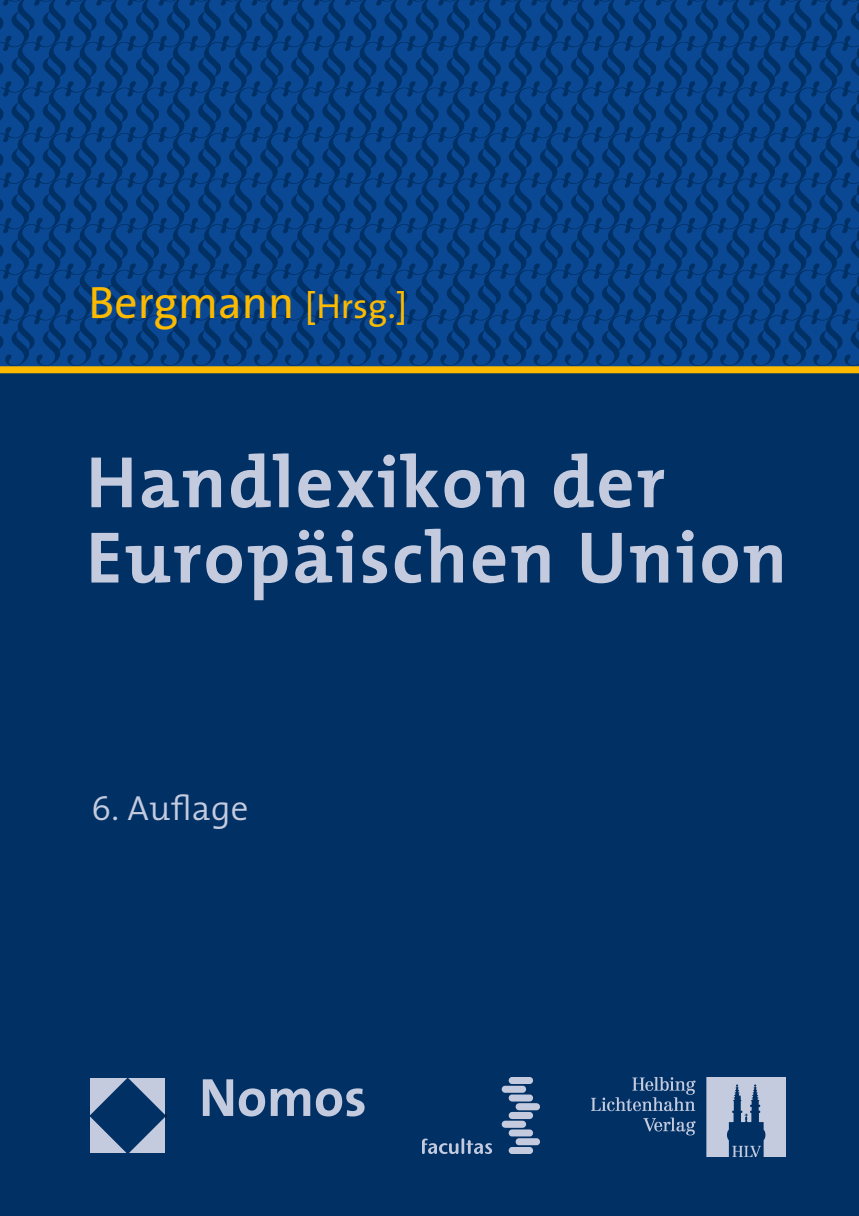
<style>
.page{position:relative;width:859px;height:1216px;background:#fff}
.page>*{position:absolute;margin:0;border:0;box-sizing:border-box;transform-origin:0 0}
.t1{font:700 73.5px/75.2px "The Mix";letter-spacing:.03em;color:#c5cbdf}
.t2{font:700 54.25px "The Sans Os F";color:#c5cbdf}
.t3{font:45.5px "The Sans Os F";color:#fbba00}
.t4{font:300 35px "The Mix";letter-spacing:.01em;color:#c5cbdf}
.s1{font-size:35px}
.s2{font-family:"The Mix Semi Light Expert";font-weight:400}
</style>
<div class="page">
<img style="left:0;top:0;width:858px;height:366px">
<div style="left:0;top:367px;width:858px;height:848px;background:#003064"></div>
<svg style="left:90px;top:1078px;width:77px;height:75px"></svg>
<div style="left:0;top:366px;width:858px;height:7px;background:#fbba00"></div>
<img style="left:591px;top:1077px;width:194px;height:79px">
<img style="left:422px;top:1077px;width:117px;height:76px">
<p class="t3" style="left:89px;top:273px;width:320px">Bergmann <span class="s1">[Hrsg.]</span></p>
<p class="t1" style="left:86px;top:445px;width:702px">Handlexikon der<br>Europäischen Union</p>
<p class="t4" style="left:92px;top:785px;width:158px"><span class="s2">6</span>. Auflage</p>
<p class="t2" style="left:199px;top:1062px;width:169px">Nomos</p>
</div>
